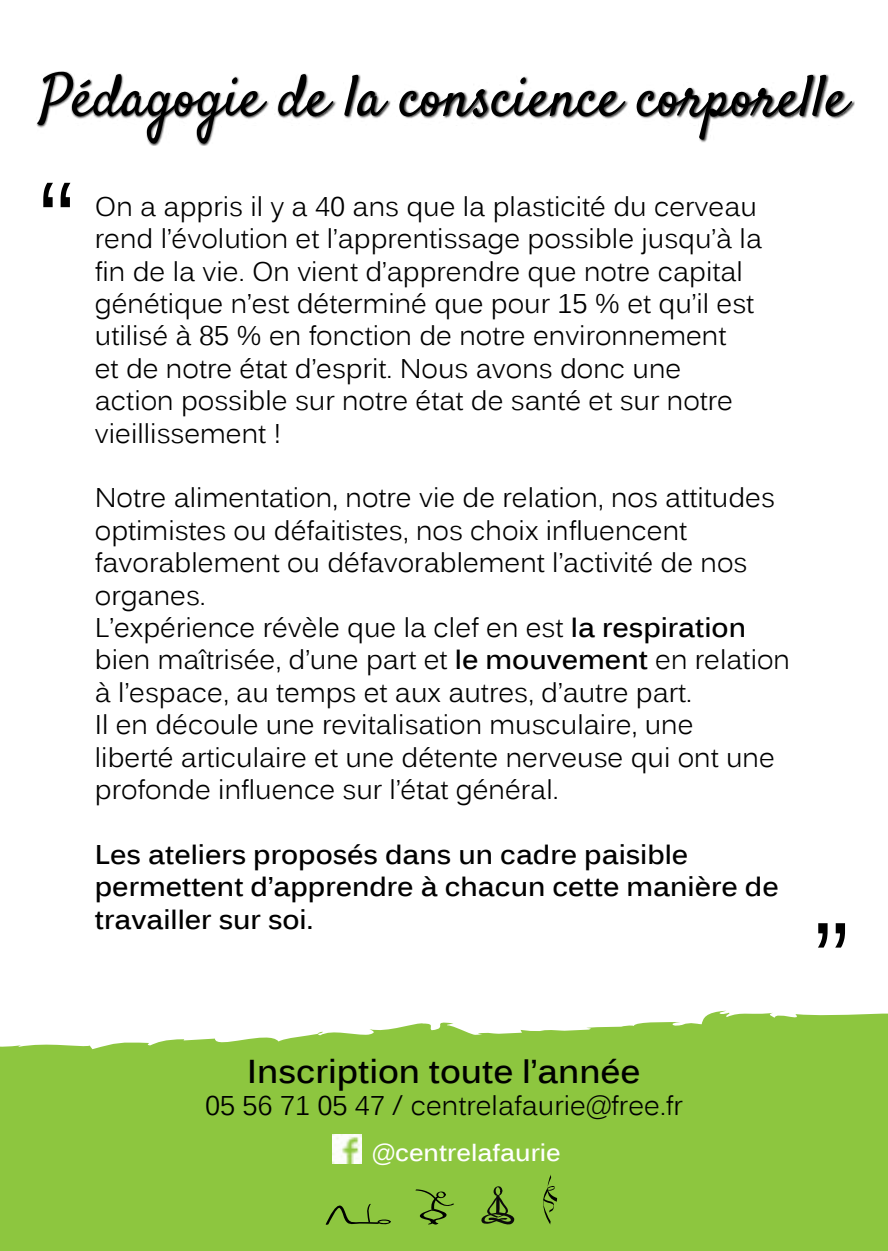
<style>
.page{position:relative;width:888px;height:1251px;background:#fff}
.page>*{position:absolute;margin:0;border:0;box-sizing:border-box;transform-origin:0 0}
.t1{font:120px "Kalinga";color:#000}
.t2{font:58.5px "Satisfy";color:#000}
.t3{font:700 33px "Kalinga";color:#000}
.t4{font:27px/32.4px "Kalinga";color:#000}
.t5{font:700 27px/32.4px "Kalinga";color:#000}
.t6{font:700 24px "Kalinga";color:#fff}
.s1{font-weight:700}
</style>
<div class="page">
<div style="left:37px;top:71px;width:818px;height:75px;background:#000;opacity:.75"></div>
<svg style="left:0;top:1010px;width:888px;height:241px;background:#97cb4f"></svg>
<svg style="left:542px;top:1174px;width:15px;height:51px"></svg>
<svg style="left:415px;top:1189px;width:40px;height:36px"></svg>
<svg style="left:479px;top:1186px;width:39px;height:43px;background:#719e33"></svg>
<svg style="left:325px;top:1197px;width:66px;height:29px;background:#7db038"></svg>
<img style="left:332px;top:1134px;width:30px;height:29px">
<h2 class="t2" style="left:40px;top:60px;width:809px">Pédagogie de la conscience corporelle</h2>
<h1 class="t1" style="left:38px;top:148px;width:39px">“</h1>
<p class="t4" style="left:95px;top:193px;width:669px">On a appris il y a 40 ans que la plasticité du cerveau rend l’évolution et l’apprentissage possible jusqu’à la fin de la vie. On vient d’apprendre que notre capital génétique n’est déterminé que pour 15 % et qu’il est utilisé à 85 % en fonction de notre environnement<br>et de notre état d’esprit. Nous avons donc une action possible sur notre état de santé et sur notre vieillissement !</p>
<p class="t4" style="left:95px;top:484px;width:697px">Notre alimentation, notre vie de relation, nos attitudes optimistes ou défaitistes, nos choix influencent favorablement ou défavorablement l’activité de nos organes.<br>L’expérience révèle que la clef en est <span class="s1">la respiration </span>bien maîtrisée, d’une part et <span class="s1">le mouvement</span> en relation à l’espace, au temps et aux autres, d’autre part.<br>Il en découle une revitalisation musculaire, une<br>liberté articulaire et une détente nerveuse qui ont une profonde influence sur l’état général.</p>
<p class="t5" style="left:95px;top:841px;width:685px">Les ateliers proposés dans un cadre paisible permettent d’apprendre à chacun cette manière de travailler sur soi.</p>
<h1 class="t1" style="left:813px;top:889px;width:39px">”</h1>
<p class="t3" style="left:247px;top:1050px;width:395px">Inscription toute l’année</p>
<p class="t4" style="left:205px;top:1092px;width:479px">05 56 71 05 47 / centrelafaurie@free.fr</p>
<p class="t6" style="left:373px;top:1137px;width:190px">@centrelafaurie</p>
</div>
